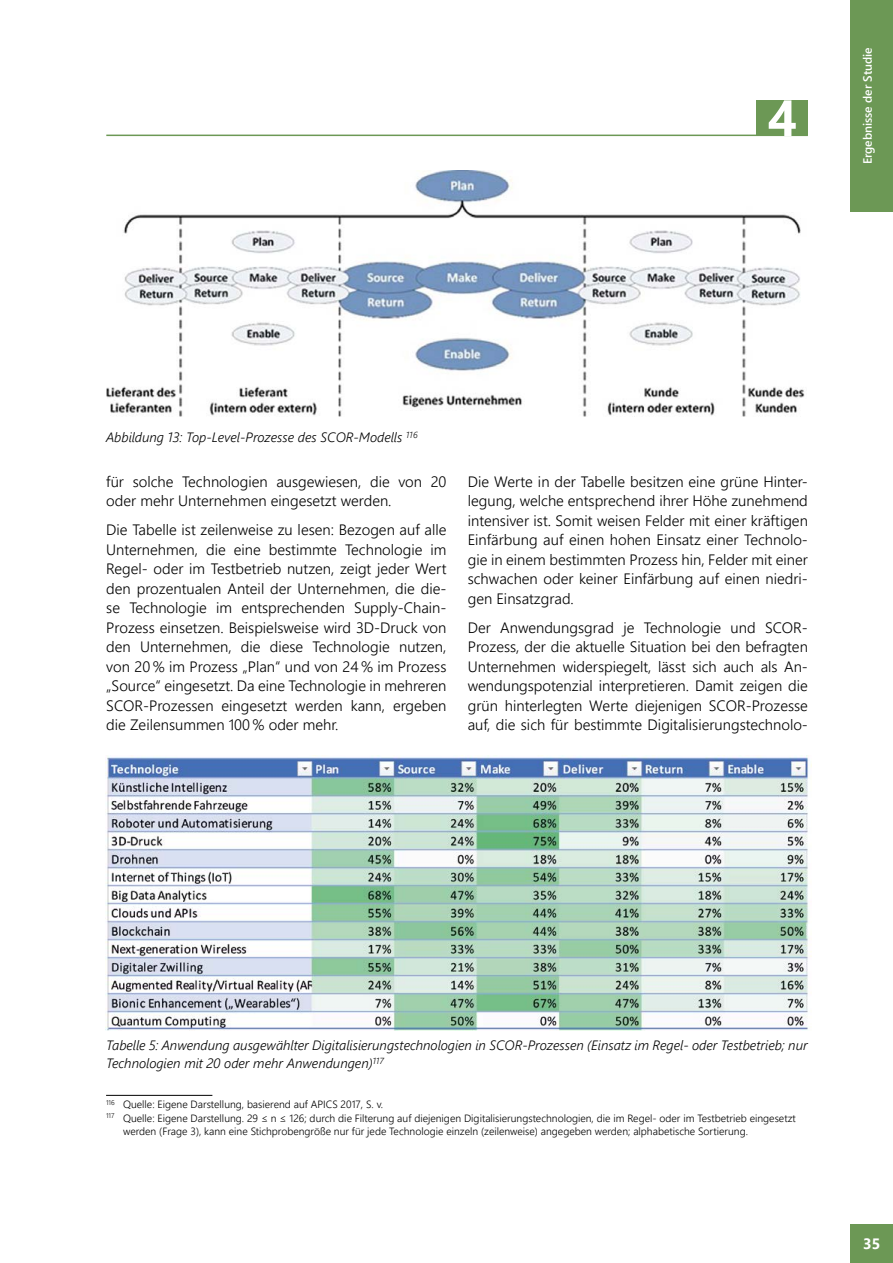
<style>
.page{position:relative;width:893px;height:1263px;background:#fff}
.page>*{position:absolute;margin:0;border:0;box-sizing:border-box;transform-origin:0 0}
.t1{font:700 51px "Segoe UI";color:#fff}
.t2{font:300 15px/19.5px "Segoe UI";color:#000;text-align:justify}
.t3{font:700 15px "Segoe UI";color:#fff}
.t4{font:italic 300 13.5px/18px "Segoe UI";color:#000}
.t5{font:600 12px "Segoe UI";color:#fff}
.t6{font:300 10.5px "Segoe UI";color:#000}
</style>
<div class="page">
<div style="left:850px;top:1225px;width:43px;height:38px;background:#6c9855"></div>
<hr style="left:106px;top:135px;width:702px;height:1px;background:#6c9855">
<div style="left:757px;top:101px;width:51px;height:34px;background:#6c9855"></div>
<div style="left:850px;top:0;width:43px;height:212px;background:#6c9855"></div>
<img style="left:106px;top:170px;width:699px;height:247px">
<img style="left:105px;top:756px;width:706px;height:274px">
<hr style="left:106px;top:1095px;width:106px;height:1px;background:#000">
<h1 class="t1" style="left:768px;top:70px;width:31px">4</h1>
<p class="t5" style="left:856px;top:164px;width:119px;rotate:-90deg">Ergebnisse der Studie</p>
<p class="t4" style="left:106px;top:426px;width:313px">Abbildung 13: Top-Level-Prozesse des SCOR-Modells <sup>116</sup></p>
<p class="t2" style="left:106px;top:470px;width:342px">für solche Technologien ausgewiesen, die von 20 oder mehr Unternehmen eingesetzt werden.</p>
<p class="t2" style="left:106px;top:519px;width:342px">Die Tabelle ist zeilenweise zu lesen: Bezogen auf alle Unternehmen, die eine bestimmte Technologie im Regel- oder im Testbetrieb nutzen, zeigt jeder Wert den prozentualen Anteil der Unternehmen, die die&shy;se Technologie im entsprechenden Supply-Chain-Prozess einsetzen. Beispielsweise wird 3D-Druck von den Unternehmen, die diese Technologie nutzen, von 20 % im Prozess „Plan“ und von 24 % im Prozess „Source“ eingesetzt. Da eine Technologie in mehreren SCOR-Prozessen eingesetzt werden kann, ergeben die Zeilensummen 100 % oder mehr.</p>
<p class="t2" style="left:468px;top:470px;width:342px">Die Werte in der Tabelle besitzen eine grüne Hinter&shy;legung, welche entsprechend ihrer Höhe zunehmend intensiver ist. Somit weisen Felder mit einer kräftigen Einfärbung auf einen hohen Einsatz einer Technolo&shy;gie in einem bestimmten Prozess hin, Felder mit einer schwachen oder keiner Einfärbung auf einen niedri&shy;gen Einsatzgrad.</p>
<p class="t2" style="left:468px;top:616px;width:342px">Der Anwendungsgrad je Technologie und SCOR-Prozess, der die aktuelle Situation bei den befragten Unternehmen widerspiegelt, lässt sich auch als An&shy;wendungspotenzial interpretieren. Damit zeigen die grün hinterlegten Werte diejenigen SCOR-Prozesse auf, die sich für bestimmte Digitalisierungstechnolo-</p>
<p class="t4" style="left:106px;top:1034px;width:703px">Tabelle 5: Anwendung ausgewählter Digitalisierungstechnologien in SCOR-Prozessen (Einsatz im Regel- oder Testbetrieb; nur<br>Technologien mit 20 oder mehr Anwendungen)<sup>117</sup></p>
<p class="t6" style="left:106px;top:1095px;width:279px"><sup>116</sup> Quelle: Eigene Darstellung, basierend auf APICS 2017, S. v.</p>
<p class="t6" style="left:106px;top:1108px;width:691px"><sup>117</sup> Quelle: Eigene Darstellung. 29 ≤ n ≤ 126; durch die Filterung auf diejenigen Digitalisierungstechnologien, die im Regel- oder im Testbetrieb eingesetzt</p>
<p class="t6" style="left:123px;top:1122px;width:626px">werden (Frage 3), kann eine Stichprobengröße nur für jede Technologie einzeln (zeilenweise) angegeben werden; alphabetische Sortierung.</p>
<p class="t3" style="left:863px;top:1230px;width:19px">35</p>
</div>
